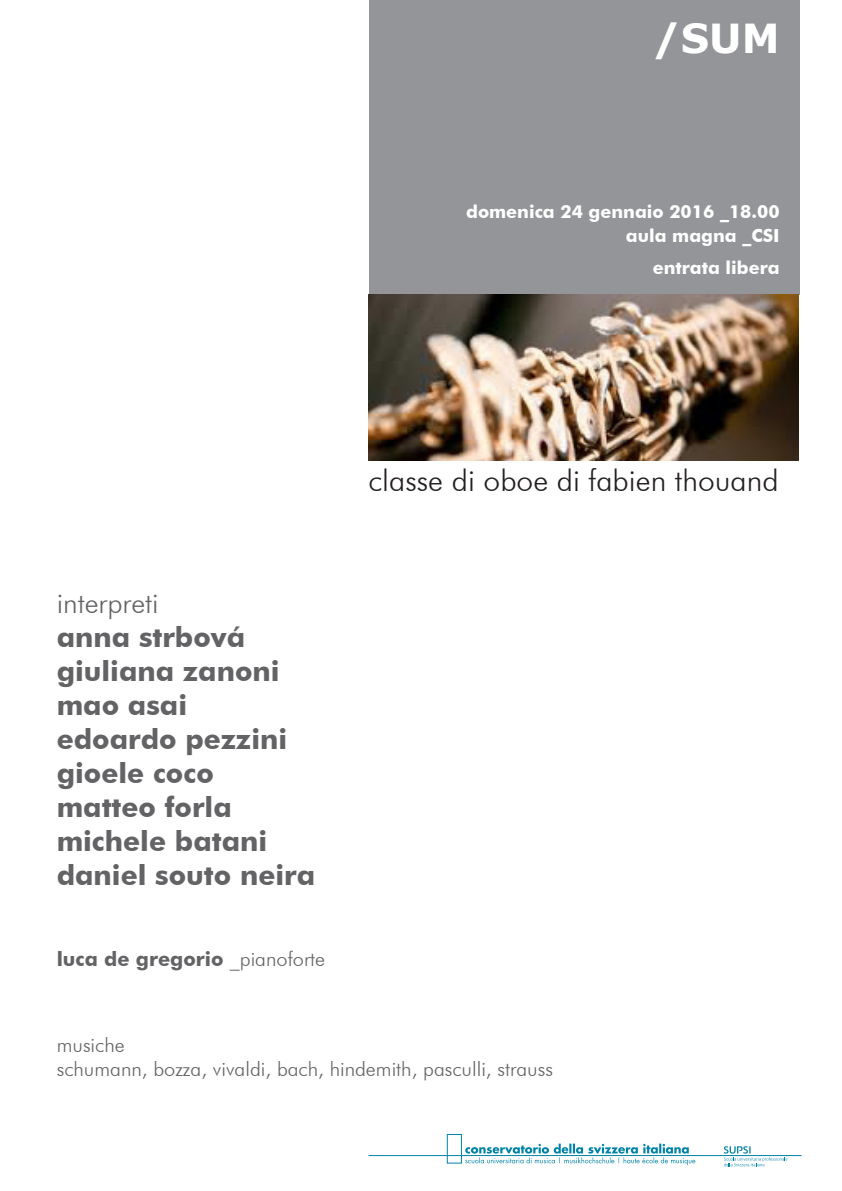
<style>
.page{position:relative;width:842px;height:1191px;background:#fff}
.page>*{position:absolute;margin:0;border:0;box-sizing:border-box;transform-origin:0 0}
.t1{font:700 40px "Verdana";color:#fff}
.t2{font:300 30px "Futura BT";color:#231f20}
.t3{font:700 28px "Futura BT";color:#636366}
.t4{font:300 28px "Futura BT";color:#636366}
.t5{font:300 20px "Futura BT";color:#636366}
.t6{font:700 20px "Futura BT";color:#636366}
.t7{font:700 18px "Futura BT";color:#fff}
.s1{font-weight:300}
</style>
<div class="page">
<div style="left:369px;top:0;width:430px;height:295px;background:#939598"></div>
<svg style="left:368px;top:1134px;width:434px;height:32px"></svg>
<img style="left:369px;top:295px;width:430px;height:165px">
<p class="t1" style="left:653px;top:10px;width:128px">/SUM</p>
<p class="t7" style="left:466px;top:200px;width:315px">domenica 24 gennaio 2016 _18.00</p>
<p class="t7" style="left:626px;top:224px;width:155px">aula magna _CSI</p>
<p class="t7" style="left:653px;top:256px;width:128px">entrata libera</p>
<p class="t4" style="left:57px;top:585px;width:103px">interpreti</p>
<p class="t3" style="left:57px;top:619px;width:190px">anna strbová</p>
<p class="t3" style="left:57px;top:653px;width:224px">giuliana zanoni</p>
<p class="t3" style="left:57px;top:687px;width:132px">mao asai</p>
<p class="t3" style="left:57px;top:721px;width:232px">edoardo pezzini</p>
<p class="t3" style="left:57px;top:755px;width:159px">gioele coco</p>
<p class="t3" style="left:57px;top:789px;width:177px">matteo forla</p>
<p class="t3" style="left:57px;top:823px;width:212px">michele batani</p>
<p class="t3" style="left:57px;top:857px;width:260px">daniel souto neira</p>
<p class="t6" style="left:57px;top:946px;width:270px">luca de gregorio <span class="s1">_pianoforte</span></p>
<p class="t2" style="left:369px;top:462px;width:412px">classe di oboe di fabien thouand</p>
<p class="t5" style="left:57px;top:1033px;width:70px">musiche</p>
<p class="t5" style="left:57px;top:1057px;width:498px">schumann, bozza, vivaldi, bach, hindemith, pasculli, strauss</p>
</div>
